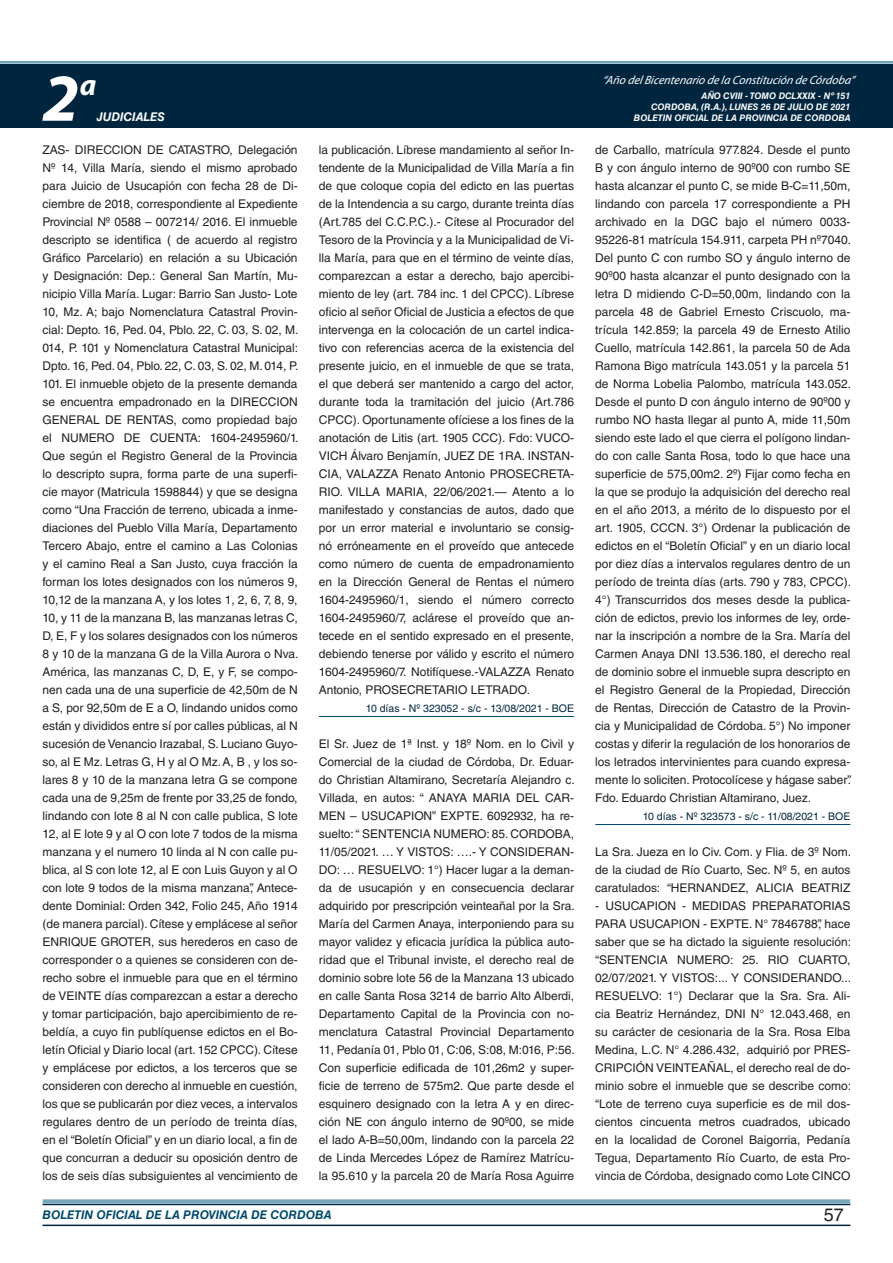
<style>
.page{position:relative;width:893px;height:1263px;background:#fff}
.page>*{position:absolute;margin:0;border:0;box-sizing:border-box;transform-origin:0 0}
.t1{font:italic 700 67.5px "Myriad Pro";color:#fff}
.t2{font:italic 700 30px "Myriad Pro";color:#fff}
.t3{font:18px "Helvetica LT Std";color:#231f20}
.t4{font:12px/18px "Helvetica LT Std";color:#231f20;text-align:justify}
.t5{font:italic 12px "Myriad Pro";color:#fff}
.t6{font:italic 700 12px "Helvetica LT Std";color:#004b6c}
.t7{font:italic 700 12px "Helvetica LT Std";color:#fff}
.t8{font:10.5px "Helvetica LT Std";color:#00263f}
.t9{font:italic 700 9px/10.8px "Helvetica LT Std";color:#fff;text-align:right}
</style>
<div class="page">
<div style="left:0;top:61px;width:893px;height:6px;background:#fff;opacity:.75"></div>
<div style="left:0;top:64px;width:893px;height:64px;background:#00263f"></div>
<hr style="left:43px;top:1224px;width:807px;height:2px;background:#00263f">
<div style="left:42px;top:1198px;width:809px;height:8px;background:#fff;opacity:.75"></div>
<hr style="left:319px;top:716px;width:255px;height:1px;background:#004b6c">
<hr style="left:595px;top:824px;width:255px;height:1px;background:#004b6c">
<p class="t5" style="left:603px;top:72px;width:254px">“Año delBicentenario de la Constitución de Córdoba”</p>
<h1 class="t1" style="left:43px;top:54px;width:38px">2</h1>
<h2 class="t2" style="left:80px;top:66px;width:18px">a</h2>
<p class="t9" style="left:651px;top:91px;width:201px">AÑO CVIII - TOMO DCLXXIX - Nº 151<br>CORDOBA, (R.A.), LUNES 26 DE JULIO DE 2021</p>
<p class="t7" style="left:97px;top:110px;width:70px">JUDICIALES</p>
<p class="t9" style="left:634px;top:112px;width:218px">BOLETIN OFICIAL DE LA PROVINCIA DE CORDOBA</p>
<p class="t4" style="left:43px;top:141px;width:257px">ZAS- DIRECCION DE CATASTRO, Delegación Nº 14, Villa María, siendo el mismo aprobado para Juicio de Usucapión con fecha 28 de Di&shy;ciembre de 2018, correspondiente al Expediente Provincial Nº 0588 – 007214/ 2016. El inmueble descripto se identifica ( de acuerdo al registro Gráfico Parcelario) en relación a su Ubicación y Designación: Dep.: General San Martín, Mu&shy;nicipio Villa María. Lugar: Barrio San Justo- Lote 10, Mz. A; bajo Nomenclatura Catastral Provin&shy;cial: Depto. 16, Ped. 04, Pblo. 22, C. 03, S. 02, M.<br>014, P. 101 y Nomenclatura Catastral Municipal:<br>Dpto. 16, Ped. 04, Pblo. 22, C. 03, S. 02, M. 014, P.<br>101. El inmueble objeto de la presente demanda se encuentra empadronado en la DIRECCION GENERAL DE RENTAS, como propiedad bajo el NUMERO DE CUENTA: 1604-2495960/1.<br>Que según el Registro General de la Provincia lo descripto supra, forma parte de una superfi&shy;cie mayor (Matricula 1598844) y que se designa como “Una Fracción de terreno, ubicada a inme&shy;diaciones del Pueblo Villa María, Departamento Tercero Abajo, entre el camino a Las Colonias y el camino Real a San Justo, cuya fracción la forman los lotes designados con los números 9, 10,12 de la manzana A, y los lotes 1, 2, 6, 7, 8, 9, 10, y 11 de la manzana B, las manzanas letras C, D, E, F y los solares designados con los números 8 y 10 de la manzana G de la Villa Aurora o Nva.<br>América, las manzanas C, D, E, y F, se compo&shy;nen cada una de una superficie de 42,50m de N a S, por 92,50m de E a O, lindando unidos como están y divididos entre sí por calles públicas, al N sucesión de Venancio Irazabal, S. Luciano Guyo&shy;so, al E Mz. Letras G, H y al O Mz. A, B , y los so&shy;lares 8 y 10 de la manzana letra G se compone cada una de 9,25m de frente por 33,25 de fondo, lindando con lote 8 al N con calle publica, S lote 12, al E lote 9 y al O con lote 7 todos de la misma manzana y el numero 10 linda al N con calle pu&shy;blica, al S con lote 12, al E con Luis Guyon y al O con lote 9 todos de la misma manzana”, Antece&shy;dente Dominial: Orden 342, Folio 245, Año 1914 (de manera parcial). Cítese y emplácese al señor ENRIQUE GROTER, sus herederos en caso de corresponder o a quienes se consideren con de&shy;recho sobre el inmueble para que en el término de VEINTE días comparezcan a estar a derecho y tomar participación, bajo apercibimiento de re&shy;beldía, a cuyo fin publíquense edictos en el Bo&shy;letín Oficial y Diario local (art. 152 CPCC). Cítese y emplácese por edictos, a los terceros que se consideren con derecho al inmueble en cuestión, los que se publicarán por diez veces, a intervalos regulares dentro de un período de treinta días, en el “Boletín Oficial” y en un diario local, a fin de que concurran a deducir su oposición dentro de los de seis días subsiguientes al vencimiento de</p>
<p class="t4" style="left:319px;top:141px;width:257px">la publicación. Líbrese mandamiento al señor In&shy;tendente de la Municipalidad de Villa María a fin de que coloque copia del edicto en las puertas de la Intendencia a su cargo, durante treinta días (Art.785 del C.C.P.C.).- Cítese al Procurador del Tesoro de la Provincia y a la Municipalidad de Vi&shy;lla María, para que en el término de veinte días, comparezcan a estar a derecho, bajo apercibi&shy;miento de ley (art. 784 inc. 1 del CPCC). Líbrese oficio al señor Oficial de Justicia a efectos de que intervenga en la colocación de un cartel indica&shy;tivo con referencias acerca de la existencia del presente juicio, en el inmueble de que se trata, el que deberá ser mantenido a cargo del actor, durante toda la tramitación del juicio (Art.786<br>CPCC). Oportunamente ofíciese a los fines de la anotación de Litis (art. 1905 CCC). Fdo: VUCO-VICH Álvaro Benjamín, JUEZ DE 1RA. INSTAN-CIA, VALAZZA Renato Antonio PROSECRETA-RIO. VILLA MARIA, 22/06/2021.— Atento a lo manifestado y constancias de autos, dado que por un error material e involuntario se consig&shy;nó erróneamente en el proveído que antecede como número de cuenta de empadronamiento en la Dirección General de Rentas el número 1604-2495960/1, siendo el número correcto 1604-2495960/7, aclárese el proveído que an&shy;tecede en el sentido expresado en el presente, debiendo tenerse por válido y escrito el número 1604-2495960/7. Notifíquese.-VALAZZA Renato Antonio, PROSECRETARIO LETRADO.</p>
<p class="t8" style="left:366px;top:702px;width:210px">10 días - Nº 323052 - s/c - 13/08/2021 - BOE</p>
<p class="t4" style="left:319px;top:735px;width:257px">El Sr. Juez de 1ª Inst. y 18º Nom. en lo Civil y Comercial de la ciudad de Córdoba, Dr. Eduar&shy;do Christian Altamirano, Secretaría Alejandro c.<br>Villada, en autos: “ ANAYA MARIA DEL CAR-MEN – USUCAPION” EXPTE. 6092932, ha re&shy;suelto: “ SENTENCIA NUMERO: 85. CORDOBA, 11/05/2021. … Y VISTOS: ….- Y CONSIDERAN-DO: … RESUELVO: 1°) Hacer lugar a la deman&shy;da de usucapión y en consecuencia declarar adquirido por prescripción veinteañal por la Sra.<br>María del Carmen Anaya, interponiendo para su mayor validez y eficacia jurídica la pública auto&shy;ridad que el Tribunal inviste, el derecho real de dominio sobre lote 56 de la Manzana 13 ubicado en calle Santa Rosa 3214 de barrio Alto Alberdi, Departamento Capital de la Provincia con no&shy;menclatura Catastral Provincial Departamento 11, Pedanía 01, Pblo 01, C:06, S:08, M:016, P:56.<br>Con superficie edificada de 101,26m2 y super&shy;ficie de terreno de 575m2. Que parte desde el esquinero designado con la letra A y en direc&shy;ción NE con ángulo interno de 90º00, se mide el lado A-B=50,00m, lindando con la parcela 22 de Linda Mercedes López de Ramírez Matrícu&shy;la 95.610 y la parcela 20 de María Rosa Aguirre</p>
<p class="t4" style="left:595px;top:141px;width:258px">de Carballo, matrícula 977.824. Desde el punto B y con ángulo interno de 90º00 con rumbo SE hasta alcanzar el punto C, se mide B-C=11,50m, lindando con parcela 17 correspondiente a PH archivado en la DGC bajo el número 0033- 95226-81 matrícula 154.911, carpeta PH nº7040.<br>Del punto C con rumbo SO y ángulo interno de 90º00 hasta alcanzar el punto designado con la letra D midiendo C-D=50,00m, lindando con la parcela 48 de Gabriel Ernesto Criscuolo, ma&shy;trícula 142.859; la parcela 49 de Ernesto Atilio Cuello, matrícula 142.861, la parcela 50 de Ada Ramona Bigo matrícula 143.051 y la parcela 51 de Norma Lobelia Palombo, matrícula 143.052.<br>Desde el punto D con ángulo interno de 90º00 y rumbo NO hasta llegar al punto A, mide 11,50m siendo este lado el que cierra el polígono lindan&shy;do con calle Santa Rosa, todo lo que hace una superficie de 575,00m2. 2º) Fijar como fecha en la que se produjo la adquisición del derecho real en el año 2013, a mérito de lo dispuesto por el art. 1905, CCCN. 3°) Ordenar la publicación de edictos en el “Boletín Oficial” y en un diario local por diez días a intervalos regulares dentro de un período de treinta días (arts. 790 y 783, CPCC).<br>4°) Transcurridos dos meses desde la publica&shy;ción de edictos, previo los informes de ley, orde&shy;nar la inscripción a nombre de la Sra. María del Carmen Anaya DNI 13.536.180, el derecho real de dominio sobre el inmueble supra descripto en el Registro General de la Propiedad, Dirección de Rentas, Dirección de Catastro de la Provin&shy;cia y Municipalidad de Córdoba. 5°) No imponer costas y diferir la regulación de los honorarios de los letrados intervinientes para cuando expresa&shy;mente lo soliciten. Protocolícese y hágase saber”.<br>Fdo. Eduardo Christian Altamirano, Juez.</p>
<p class="t8" style="left:643px;top:810px;width:209px">10 días - Nº 323573 - s/c - 11/08/2021 - BOE</p>
<p class="t4" style="left:595px;top:843px;width:257px">La Sra. Jueza en lo Civ. Com. y Flia. de 3º Nom. de la ciudad de Río Cuarto, Sec. Nº 5, en autos caratulados: “HERNANDEZ, ALICIA BEATRIZ</p>
<p class="t4" style="left:595px;top:897px;width:257px">- USUCAPION - MEDIDAS PREPARATORIAS PARA USUCAPION - EXPTE. N° 7846788”, hace saber que se ha dictado la siguiente resolución: “SENTENCIA NUMERO: 25. RIO CUARTO, 02/07/2021. Y VISTOS:... Y CONSIDERANDO...<br>RESUELVO: 1°) Declarar que la Sra. Sra. Ali&shy;cia Beatriz Hernández, DNI N° 12.043.468, en su carácter de cesionaria de la Sra. Rosa Elba Medina, L.C. N° 4.286.432, adquirió por PRES-CRIPCIÓN VEINTEAÑAL, el derecho real de do&shy;minio sobre el inmueble que se describe como: “Lote de terreno cuya superficie es de mil dos&shy;cientos cincuenta metros cuadrados, ubicado en la localidad de Coronel Baigorria, Pedanía Tegua, Departamento Río Cuarto, de esta Pro&shy;vincia de Córdoba, designado como Lote CINCO</p>
<p class="t6" style="left:43px;top:1208px;width:290px">BOLETIN OFICIAL DE LA PROVINCIA DE CORDOBA</p>
<h3 class="t3" style="left:824px;top:1204px;width:22px">57</h3>
</div>
